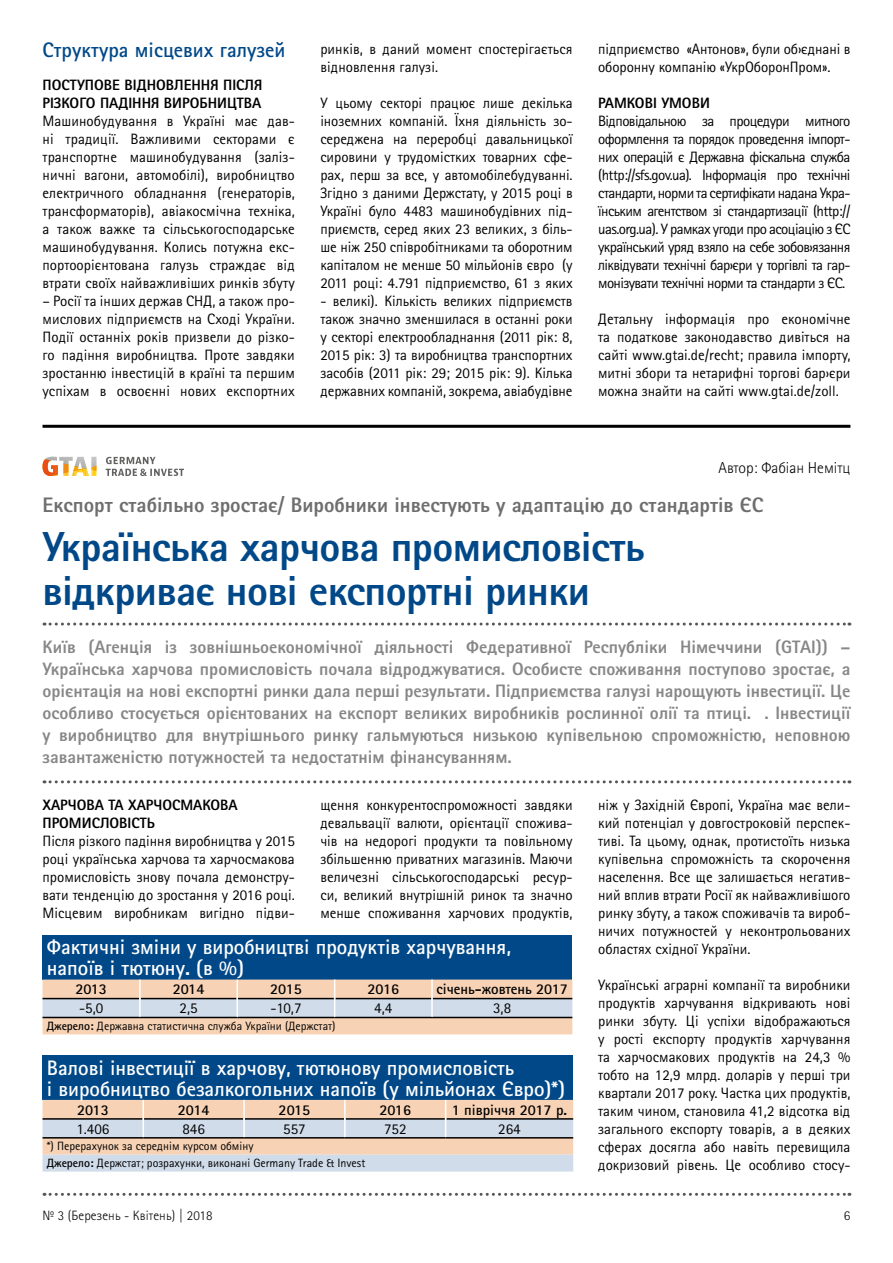
<style>
.page{position:relative;width:893px;height:1263px;background:#fff}
.page>*{position:absolute;margin:0;border:0;box-sizing:border-box;transform-origin:0 0}
.t1{font:800 42px/44.4px "Rotis Sans Serif Pro Cyr";letter-spacing:-.015em;color:#004888}
.t2{font:700 21px/21px "Rotis Sans Serif Pro Cyr";color:#fff}
.t3{font:800 21px "Rotis Sans Serif Pro Cyr";color:#6e6e6e}
.t4{font:700 21px "Rotis Sans Serif Pro Cyr";color:#004888}
.t5{font:800 18px/21.9px "Rotis Sans Serif Pro Cyr";color:#868786;text-align:justify}
.t6{font:300 15.75px "Rotis Sans Serif Pro Cyr";color:#000}
.t7{font:15px/18px "Rotis Sans Serif Pro Cyr";color:#000;text-align:justify}
.t8{font:800 15px/18px "Rotis Sans Serif Pro Cyr";color:#000}
.t9{font:700 15px "Rotis Sans Serif Pro Cyr";color:#000}
.t10{font:300 13.5px "Rotis Sans Serif Pro Cyr";letter-spacing:.01em;color:#000}
.t11{font:12px/17px "Rotis Sans Serif Pro Cyr";color:#000}
.s1{font-weight:700}
</style>
<div class="page">
<svg style="left:44px;top:1193px;width:806px;height:3px"></svg>
<svg style="left:44px;top:780px;width:806px;height:3px"></svg>
<svg style="left:44px;top:622px;width:806px;height:3px"></svg>
<svg style="left:43px;top:457px;width:54px;height:19px"></svg>
<svg style="left:106px;top:457px;width:78px;height:19px"></svg>
<div style="left:43px;top:935px;width:529px;height:44px;background:#004888"></div>
<svg style="left:43px;top:979px;width:529px;height:55px;background:#dbc8bb"></svg>
<div style="left:43px;top:1056px;width:530px;height:44px;background:#004888"></div>
<svg style="left:43px;top:1100px;width:530px;height:71px;background:#dacec6"></svg>
<hr style="left:43px;top:425px;width:807px;height:3px;background:#000">
<h2 class="t4" style="left:43px;top:37px;width:244px">Структура місцевих галузей</h2>
<p class="t8" style="left:43px;top:76px;width:221px">ПОСТУПОВЕ ВІДНОВЛЕННЯ ПІСЛЯ<br>РІЗКОГО ПАДІННЯ ВИРОБНИЦТВА</p>
<p class="t7" style="left:43px;top:112px;width:254px">Машинобудування в Україні має дав&shy;ні традиції. Важливими секторами є транспортне машинобудування (заліз&shy;ничні вагони, автомобілі), виробництво електричного обладнання (генераторів, трансформаторів), авіакосмічна техніка, а також важке та сільськогосподарське машинобудування. Колись потужна екс&shy;портоорієнтована галузь страждає від втрати своїх найважливіших ринків збуту</p>
<p class="t7" style="left:43px;top:292px;width:254px">– Росії та інших держав СНД, а також про&shy;мислових підприємств на Сході України.<br>Події останніх років призвели до різко&shy;го падіння виробництва. Проте завдяки зростанню інвестицій в країні та першим успіхам в освоєнні нових експортних</p>
<p class="t7" style="left:320px;top:40px;width:254px">ринків, в даний момент спостерігається відновлення галузі.</p>
<p class="t7" style="left:320px;top:94px;width:254px">У цьому секторі працює лише декілька іноземних компаній. Їхня діяльність зо&shy;середжена на переробці давальницької сировини у трудомістких товарних сфе&shy;рах, перш за все, у автомобілебудуванні.<br>Згідно з даними Держстату, у 2015 році в Україні було 4483 машинобудівних під&shy;приємств, серед яких 23 великих, з біль&shy;ше ніж 250 співробітниками та оборотним капіталом не менше 50 мільйонів євро (у 2011 році: 4.791 підприємство, 61 з яких</p>
<p class="t7" style="left:320px;top:292px;width:254px">- великі). Кількість великих підприємств також значно зменшилася в останні роки у секторі електрообладнання (2011 рік: 8, 2015 рік: 3) та виробництва транспортних засобів (2011 рік: 29; 2015 рік: 9). Кілька державних компаній, зокрема, авіабудівне</p>
<p class="t7" style="left:598px;top:40px;width:254px">підприємство «Антонов», були об›єднані в оборонну компанію «УкрОборонПром».</p>
<p class="t8" style="left:598px;top:94px;width:113px">РАМКОВІ УМОВИ</p>
<p class="t7" style="left:598px;top:112px;width:254px">Відповідальною за процедури митного оформлення та порядок проведення імпорт&shy;них операцій є Державна фіскальна служба (http://sfs.gov.ua). Інформація про технічні стандарти, норми та сертифікати надана Укра&shy;їнським агентством зі стандартизації (http:// uas.org.ua). У рамках угоди про асоціацію з ЄС український уряд взяло на себе зобов›язання ліквідувати технічні бар›єри у торгівлі та гар&shy;монізувати технічні норми та стандарти з ЄС.</p>
<p class="t7" style="left:598px;top:310px;width:254px">Детальну інформація про економічне та податкове законодавство дивіться на сайті www.gtai.de/recht; правила імпорту, митні збори та нетарифні торгові бар›єри можна знайти на сайті www.gtai.de/zoll.</p>
<p class="t6" style="left:719px;top:458px;width:133px">Автор: Фабіан Немітц</p>
<h2 class="t3" style="left:43px;top:492px;width:722px">Експорт стабільно зростає/ Виробники інвестують у адаптацію до стандартів ЄС</h2>
<h1 class="t1" style="left:43px;top:524px;width:604px">Українська харчова промисловість відкриває нові експортні ринки</h1>
<p class="t5" style="left:43px;top:636px;width:809px">Київ (Агенція із зовнішньоекономічної діяльності Федеративної Республіки Німеччини (GTAI)) – Українська харчова промисловість почала відроджуватися. Особисте споживання поступово зростає, а орієнтація на нові експортні ринки дала перші результати. Підприємства галузі нарощують інвестиції. Це особливо стосується орієнтованих на експорт великих виробників рослинної олії та птиці. . Інвестиції у виробництво для внутрішнього ринку гальмуються низькою купівельною спроможністю, неповною завантаженістю потужностей та недостатнім фінансуванням.</p>
<p class="t8" style="left:43px;top:796px;width:197px">ХАРЧОВА ТА ХАРЧОСМАКОВА<br>ПРОМИСЛОВІСТЬ</p>
<p class="t7" style="left:43px;top:832px;width:254px">Після різкого падіння виробництва у 2015 році українська харчова та харчосмакова промисловість знову почала демонстру&shy;вати тенденцію до зростання у 2016 році.<br>Місцевим виробникам вигідно підви-</p>
<p class="t7" style="left:320px;top:796px;width:254px">щення конкурентоспроможності завдяки девальвації валюти, орієнтації спожива&shy;чів на недорогі продукти та повільному збільшенню приватних магазинів. Маючи величезні сільськогосподарські ресур&shy;си, великий внутрішній ринок та значно менше споживання харчових продуктів,</p>
<p class="t7" style="left:598px;top:796px;width:254px">ніж у Західній Європі, Україна має вели&shy;кий потенціал у довгостроковій перспек&shy;тиві. Та цьому, однак, протистоїть низька купівельна спроможність та скорочення населення. Все ще залишається негатив&shy;ний вплив втрати Росії як найважливішого ринку збуту, а також споживачів та вироб&shy;ничих потужностей у неконтрольованих областях східної України.</p>
<p class="t7" style="left:598px;top:976px;width:254px">Українські аграрні компанії та виробники продуктів харчування відкривають нові ринки збуту. Ці успіхи відображаються у рості експорту продуктів харчування та харчосмакових продуктів на 24,3 % тобто на 12,9 млрд. доларів у перші три квартали 2017 року. Частка цих продуктів, таким чином, становила 41,2 відсотка від загального експорту товарів, а в деяких сферах досягла або навіть перевищила докризовий рівень. Це особливо стосу-</p>
<h2 class="t2" style="left:47px;top:936px;width:466px">Фактичні зміни у виробництві продуктів харчування, напоїв і тютюну. (в %)</h2>
<p class="t9" style="left:75px;top:980px;width:33px">2013</p>
<p class="t9" style="left:173px;top:980px;width:33px">2014</p>
<p class="t9" style="left:270px;top:980px;width:33px">2015</p>
<p class="t9" style="left:367px;top:980px;width:33px">2016</p>
<p class="t9" style="left:436px;top:980px;width:133px">січень-жовтень 2017</p>
<p class="t7" style="left:79px;top:999px;width:26px">-5,0</p>
<p class="t7" style="left:180px;top:999px;width:20px">2,5</p>
<p class="t7" style="left:270px;top:999px;width:33px">-10,7</p>
<p class="t7" style="left:374px;top:999px;width:20px">4,4</p>
<p class="t7" style="left:493px;top:999px;width:20px">3,8</p>
<p class="t11" style="left:47px;top:1018px;width:290px"><span class="s1">Джерело:</span> Державна статистична служба України (Держстат)</p>
<h2 class="t2" style="left:47px;top:1057px;width:520px">Валові інвестиції в харчову, тютюнову промисловість<br>і виробництво безалкогольних напоїв (у мільйонах Євро)*)</h2>
<p class="t9" style="left:77px;top:1100px;width:33px">2013</p>
<p class="t9" style="left:178px;top:1100px;width:33px">2014</p>
<p class="t9" style="left:279px;top:1100px;width:33px">2015</p>
<p class="t9" style="left:379px;top:1100px;width:33px">2016</p>
<p class="t9" style="left:452px;top:1100px;width:117px">1 півріччя 2017 р.</p>
<p class="t7" style="left:76px;top:1119px;width:35px">1.406</p>
<p class="t7" style="left:182px;top:1119px;width:24px">846</p>
<p class="t7" style="left:283px;top:1119px;width:24px">557</p>
<p class="t7" style="left:384px;top:1119px;width:24px">752</p>
<p class="t7" style="left:498px;top:1119px;width:24px">264</p>
<p class="t11" style="left:47px;top:1138px;width:320px">*) Перерахунок за середнім курсом обміну<br><span class="s1">Джерело:</span> Держстат; розрахунки, виконані Germany Trade &amp; Invest</p>
<p class="t10" style="left:43px;top:1207px;width:172px">№ 3 (Березень - Квітень) | 2018</p>
<p class="t10" style="left:844px;top:1207px;width:8px">6</p>
</div>
